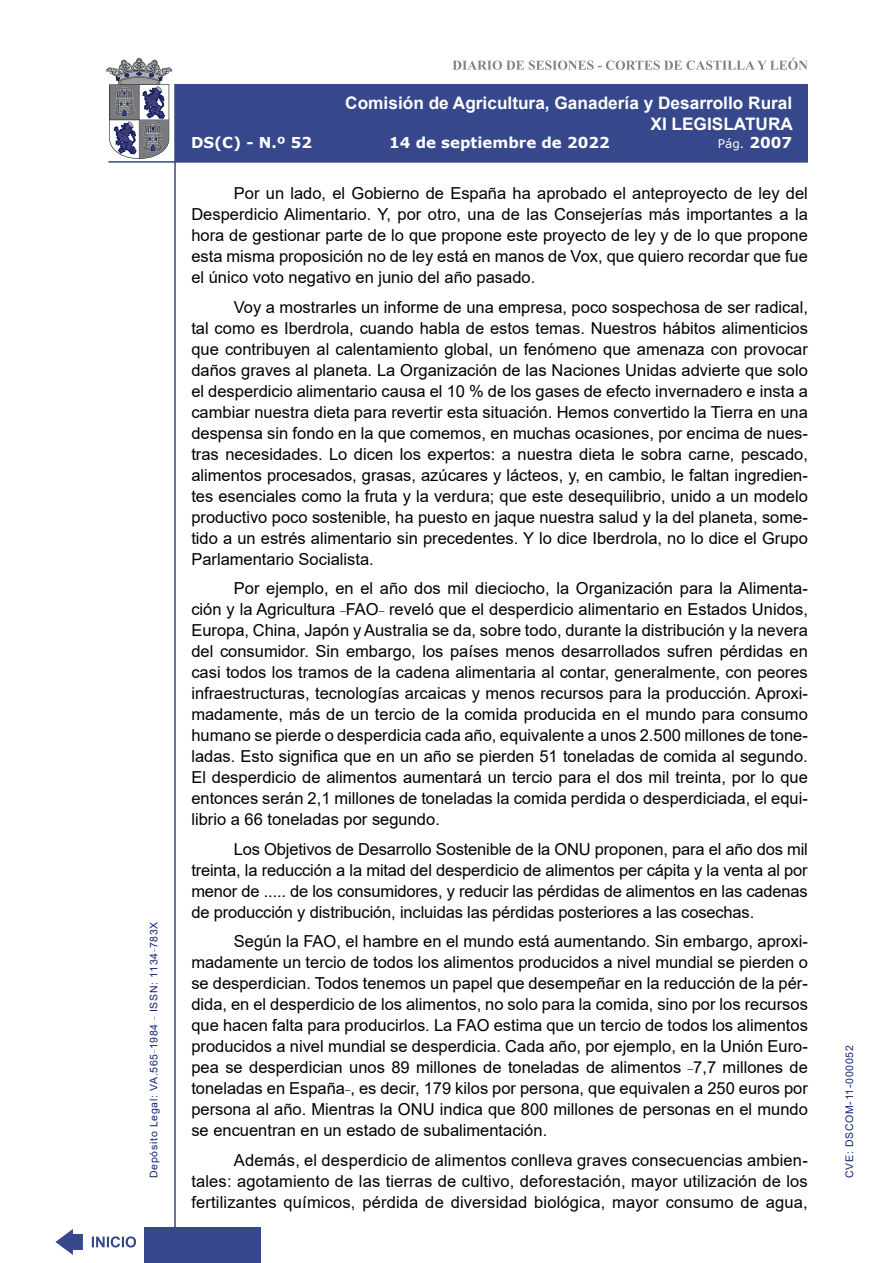
<style>
.page{position:relative;width:893px;height:1263px;background:#fff}
.page>*{position:absolute;margin:0;border:0;box-sizing:border-box;transform-origin:0 0}
.t1{font:700 17.25px/20.7px "Arial";color:#fff;text-align:right}
.t2{font:16.5px/21px "Arial";color:#000;text-align:justify}
.t3{font:700 15px "Verdana";color:#fff}
.t4{font:12px "Verdana";color:#fff}
.t5{font:10.5px "Arial";letter-spacing:.065em;color:#122678}
.s1{font-weight:700;font-size:15px}
</style>
<div class="page">
<svg style="left:452px;top:58px;width:356px;height:12px"></svg>
<hr style="left:174px;top:84px;width:2px;height:1179px;background:#36478c">
<div style="left:144px;top:1227px;width:117px;height:36px;background:#36478c"></div>
<div style="left:175px;top:84px;width:633px;height:78px;background:#36478c"></div>
<hr style="left:108px;top:161px;width:700px;height:2px;background:#36478c">
<svg style="left:92px;top:1236px;width:44px;height:11px"></svg>
<svg style="left:55px;top:1229px;width:28px;height:26px"></svg>
<svg style="left:106px;top:58px;width:66px;height:101px"></svg>
<p class="t5" style="left:146px;top:1178px;width:258px;rotate:-90deg">Depósito Legal: VA.565<sup>_</sup>1984 <sup>_</sup> ISSN: 1134<sup>_</sup>783X</p>
<p class="t1" style="left:345px;top:93px;width:449px">Comisión de Agricultura, Ganadería y Desarrollo Rural<br>XI LEGISLATURA</p>
<p class="t3" style="left:191px;top:132px;width:123px">DS(C) - N.º 52</p>
<p class="t3" style="left:389px;top:132px;width:222px">14 de septiembre de 2022</p>
<p class="t4" style="left:718px;top:135px;width:76px">Pág. <span class="s1">2007</span></p>
<p class="t2" style="left:191px;top:183px;width:618px;text-indent:43px">Por un lado, el Gobierno de España ha aprobado el anteproyecto de ley del Desperdicio Alimentario. Y, por otro, una de las Consejerías más importantes a la hora de gestionar parte de lo que propone este proyecto de ley y de lo que propone esta misma proposición no de ley está en manos de Vox, que quiero recordar que fue el único voto negativo en junio del año pasado.</p>
<p class="t2" style="left:191px;top:296px;width:618px;text-indent:43px">Voy a mostrarles un informe de una empresa, poco sospechosa de ser radical, tal como es Iberdrola, cuando habla de estos temas. Nuestros hábitos alimenticios que contribuyen al calentamiento global, un fenómeno que amenaza con provocar daños graves al planeta. La Organización de las Naciones Unidas advierte que solo el desperdicio alimentario causa el 10 % de los gases de efecto invernadero e insta a cambiar nuestra dieta para revertir esta situación. Hemos convertido la Tierra en una despensa sin fondo en la que comemos, en muchas ocasiones, por encima de nues&shy;tras necesidades. Lo dicen los expertos: a nuestra dieta le sobra carne, pescado, alimentos procesados, grasas, azúcares y lácteos, y, en cambio, le faltan ingredien&shy;tes esenciales como la fruta y la verdura; que este desequilibrio, unido a un modelo productivo poco sostenible, ha puesto en jaque nuestra salud y la del planeta, some&shy;tido a un estrés alimentario sin precedentes. Y lo dice Iberdrola, no lo dice el Grupo Parlamentario Socialista.</p>
<p class="t2" style="left:191px;top:578px;width:618px;text-indent:43px">Por ejemplo, en el año dos mil dieciocho, la Organización para la Alimenta&shy;ción y la Agricultura <sup>_</sup>FAO<sup>_</sup> reveló que el desperdicio alimentario en Estados Unidos, Europa, China, Japón y Australia se da, sobre todo, durante la distribución y la nevera del consumidor. Sin embargo, los países menos desarrollados sufren pérdidas en casi todos los tramos de la cadena alimentaria al contar, generalmente, con peores infraestructuras, tecnologías arcaicas y menos recursos para la producción. Aproxi&shy;madamente, más de un tercio de la comida producida en el mundo para consumo humano se pierde o desperdicia cada año, equivalente a unos 2.500 millones de tone&shy;ladas. Esto significa que en un año se pierden 51 toneladas de comida al segundo.<br>El desperdicio de alimentos aumentará un tercio para el dos mil treinta, por lo que entonces serán 2,1 millones de toneladas la comida perdida o desperdiciada, el equi&shy;librio a 66 toneladas por segundo.</p>
<p class="t2" style="left:191px;top:838px;width:618px;text-indent:43px">Los Objetivos de Desarrollo Sostenible de la ONU proponen, para el año dos mil treinta, la reducción a la mitad del desperdicio de alimentos per cápita y la venta al por menor de ..... de los consumidores, y reducir las pérdidas de alimentos en las cadenas de producción y distribución, incluidas las pérdidas posteriores a las cosechas.</p>
<p class="t2" style="left:191px;top:931px;width:618px;text-indent:43px">Según la FAO, el hambre en el mundo está aumentando. Sin embargo, aproxi&shy;madamente un tercio de todos los alimentos producidos a nivel mundial se pierden o se desperdician. Todos tenemos un papel que desempeñar en la reducción de la pér&shy;dida, en el desperdicio de los alimentos, no solo para la comida, sino por los recursos que hacen falta para producirlos. La FAO estima que un tercio de todos los alimentos producidos a nivel mundial se desperdicia. Cada año, por ejemplo, en la Unión Euro&shy;pea se desperdician unos 89 millones de toneladas de alimentos <sup>_</sup>7,7 millones de toneladas en España<sup>_</sup>, es decir, 179 kilos por persona, que equivalen a 250 euros por persona al año. Mientras la ONU indica que 800 millones de personas en el mundo se encuentran en un estado de subalimentación.</p>
<p class="t2" style="left:191px;top:1149px;width:618px;text-indent:43px">Además, el desperdicio de alimentos conlleva graves consecuencias ambien&shy;tales: agotamiento de las tierras de cultivo, deforestación, mayor utilización de los fertilizantes químicos, pérdida de diversidad biológica, mayor consumo de agua,</p>
<p class="t5" style="left:842px;top:1178px;width:134px;rotate:-90deg">CVE: DSCOM-11-000052</p>
</div>
